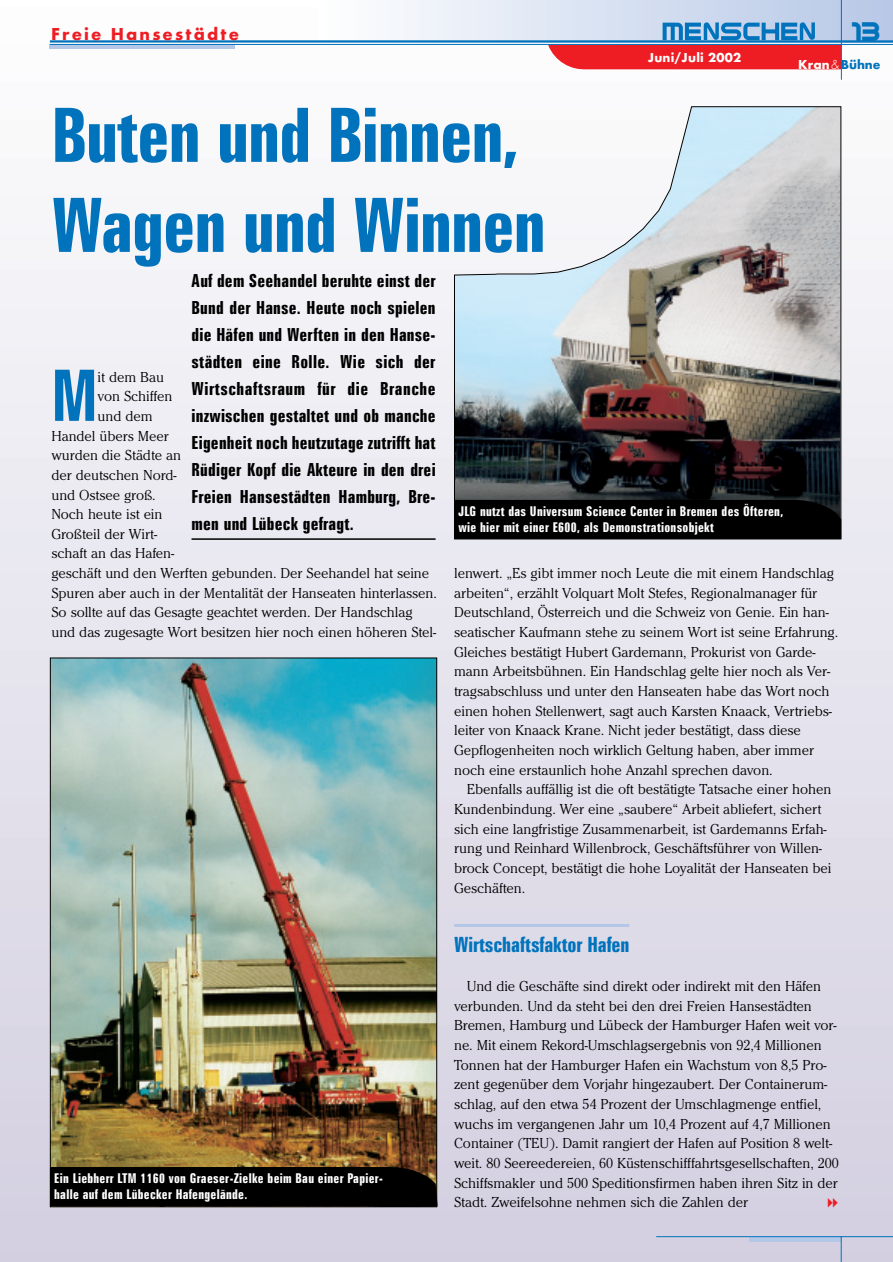
<style>
.page{position:relative;width:893px;height:1262px;background:#fff}
.page>*{position:absolute;margin:0;border:0;box-sizing:border-box;transform-origin:0 0}
.t1{font:700 extra-condensed 75px/90px "Zurich BT";letter-spacing:-.015em;color:#0073bc}
.t2{font:700 extra-condensed 70.95px "Zurich BT";color:#0073bc}
.t3{font:500 28.95px "Steel Wolf";color:#0073bc}
.t4{font:700 extra-condensed 21px "Zurich BT";letter-spacing:-.005em;color:#0073bc}
.t5{font:700 extra-condensed 18px/27px "Zurich BT";letter-spacing:.015em;color:#000;text-align:justify}
.t6{font:800 18px "Function";letter-spacing:.12em;color:#ee1d23}
.t7{font:300 15px/19.6px "Cheltenham";letter-spacing:-.005em;color:#000}
.t8{font:700 extra-condensed 13.5px/16.5px "Zurich BT";letter-spacing:.02em;color:#fff}
.t9{font:800 13.5px "Function";letter-spacing:.02em;color:#fff}
.t10{font:800 13.5px "Function";color:#0073bc}
.s1{color:#fff}
.s2{font-weight:300;color:#fff}
</style>
<div class="page">
<div style="left:0;top:0;width:892px;height:1261px;background:linear-gradient(to bottom,#fdfefe,#d1cdde)"></div>
<hr style="left:454px;top:924px;width:175px;height:3px;background:#b5c7e6">
<div style="left:319px;top:0;width:573px;height:43px;background:linear-gradient(to right,#fdfefe,#b6c7e6)"></div>
<hr style="left:50px;top:45px;width:185px;height:4px;background:#b5c7e6">
<hr style="left:50px;top:40px;width:842px;height:3px;background:#0073bc">
<hr style="left:50px;top:44px;width:842px;height:1px;background:#0073bc">
<hr style="left:841px;top:0;width:1px;height:80px;background:#0073bc">
<svg style="left:749px;top:1237px;width:91px;height:4px"></svg>
<hr style="left:656px;top:1236px;width:236px;height:1px;background:#0073bc">
<svg style="left:840px;top:1236px;width:1px;height:25px"></svg>
<svg style="left:548px;top:22px;width:293px;height:47px;background:#ba6b81"></svg>
<hr style="left:191px;top:538px;width:244px;height:2px;background:#000">
<img style="left:453px;top:106px;width:388px;height:433px">
<div style="left:454px;top:500px;width:387px;height:39px;background:#000"></div>
<img style="left:52px;top:659px;width:383px;height:508px">
<div style="left:50px;top:1167px;width:387px;height:39px;background:#000"></div>
<svg style="left:828px;top:1198px;width:9px;height:9px"></svg>
<p class="t6" style="left:51px;top:27px;width:189px">Freie Hansestädte</p>
<h3 class="t3" style="left:852px;top:14px;width:30px">13</h3>
<h1 class="t1" style="left:51px;top:98px;width:496px">Buten und Binnen,<br>Wagen und Winnen</h1>
<p class="t9" style="left:647px;top:53px;width:95px">Juni/Juli 2002</p>
<p class="t10" style="left:798px;top:60px;width:84px"><span class="s1">Kran</span><span class="s2">&amp;</span>Bühne</p>
<p class="t5" style="left:191px;top:268px;width:246px">Auf dem Seehandel beruhte einst der Bund der Hanse. Heute noch spielen die Häfen und Werften in den Hanse&shy;städten eine Rolle. Wie sich der Wirtschaftsraum für die Branche inzwischen gestaltet und ob manche Eigenheit noch heutzutage zutrifft hat Rüdiger Kopf die Akteure in den drei Freien Hansestädten Hamburg, Bre&shy;men und Lübeck gefragt.</p>
<h2 class="t2" style="left:51px;top:370px;width:48px">M</h2>
<p class="t7" style="left:98px;top:368px;width:68px">it dem Bau</p>
<p class="t7" style="left:98px;top:388px;width:76px">von Schiffen</p>
<p class="t7" style="left:98px;top:407px;width:57px">und dem</p>
<p class="t7" style="left:51px;top:427px;width:119px">Handel übers Meer</p>
<p class="t7" style="left:51px;top:447px;width:131px">wurden die Städte an</p>
<p class="t7" style="left:51px;top:466px;width:127px">der deutschen Nord-</p>
<p class="t7" style="left:51px;top:486px;width:106px">und Ostsee groß.</p>
<p class="t7" style="left:51px;top:506px;width:113px">Noch heute ist ein</p>
<p class="t7" style="left:51px;top:525px;width:107px">Großteil der Wirt-</p>
<p class="t7" style="left:51px;top:545px;width:124px">schaft an das Hafen-</p>
<p class="t7" style="left:51px;top:564px;width:379px">geschäft und den Werften gebunden. Der Seehandel hat seine</p>
<p class="t7" style="left:51px;top:584px;width:387px">Spuren aber auch in der Mentalität der Hanseaten hinterlassen.</p>
<p class="t7" style="left:51px;top:604px;width:363px">So sollte auf das Gesagte geachtet werden. Der Handschlag</p>
<p class="t7" style="left:51px;top:623px;width:386px">und das zugesagte Wort besitzen hier noch einen höheren Stel-</p>
<p class="t8" style="left:54px;top:1171px;width:330px">Ein Liebherr LTM 1160 von Graeser-Zielke beim Bau einer Papier&shy;halle auf dem Lübecker Hafengelände.</p>
<p class="t8" style="left:458px;top:504px;width:326px">JLG nutzt das Universum Science Center in Bremen des Öfteren, wie hier mit einer E600, als Demonstrationsobjekt</p>
<p class="t7" style="left:454px;top:564px;width:385px">lenwert. „Es gibt immer noch Leute die mit einem Handschlag arbeiten“, erzählt Volquart Molt Stefes, Regionalmanager für Deutschland, Österreich und die Schweiz von Genie. Ein han&shy;seatischer Kaufmann stehe zu seinem Wort ist seine Erfahrung.<br>Gleiches bestätigt Hubert Gardemann, Prokurist von Garde&shy;mann Arbeitsbühnen. Ein Handschlag gelte hier noch als Ver&shy;tragsabschluss und unter den Hanseaten habe das Wort noch einen hohen Stellenwert, sagt auch Karsten Knaack, Vertriebs&shy;leiter von Knaack Krane. Nicht jeder bestätigt, dass diese Gepflogenheiten noch wirklich Geltung haben, aber immer noch eine erstaunlich hohe Anzahl sprechen davon.</p>
<p class="t7" style="left:454px;top:781px;width:379px;text-indent:13px">Ebenfalls auffällig ist die oft bestätigte Tatsache einer hohen Kundenbindung. Wer eine „saubere“ Arbeit abliefert, sichert sich eine langfristige Zusammenarbeit, ist Gardemanns Erfah&shy;rung und Reinhard Willenbrock, Geschäftsführer von Willen&shy;brock Concept, bestätigt die hohe Loyalität der Hanseaten bei Geschäften.</p>
<h3 class="t4" style="left:454px;top:936px;width:177px">Wirtschaftsfaktor Hafen</h3>
<p class="t7" style="left:454px;top:977px;width:386px;text-indent:13px">Und die Geschäfte sind direkt oder indirekt mit den Häfen verbunden. Und da steht bei den drei Freien Hansestädten Bremen, Hamburg und Lübeck der Hamburger Hafen weit vor&shy;ne. Mit einem Rekord-Umschlagsergebnis von 92,4 Millionen Tonnen hat der Hamburger Hafen ein Wachstum von 8,5 Pro&shy;zent gegenüber dem Vorjahr hingezaubert. Der Containerum&shy;schlag, auf den etwa 54 Prozent der Umschlagmenge entfiel, wuchs im vergangenen Jahr um 10,4 Prozent auf 4,7 Millionen Container (TEU). Damit rangiert der Hafen auf Position 8 welt&shy;weit. 80 Seereedereien, 60 Küstenschifffahrtsgesellschaften, 200<br>Schiffsmakler und 500 Speditionsfirmen haben ihren Sitz in der Stadt. Zweifelsohne nehmen sich die Zahlen der</p>
</div>
